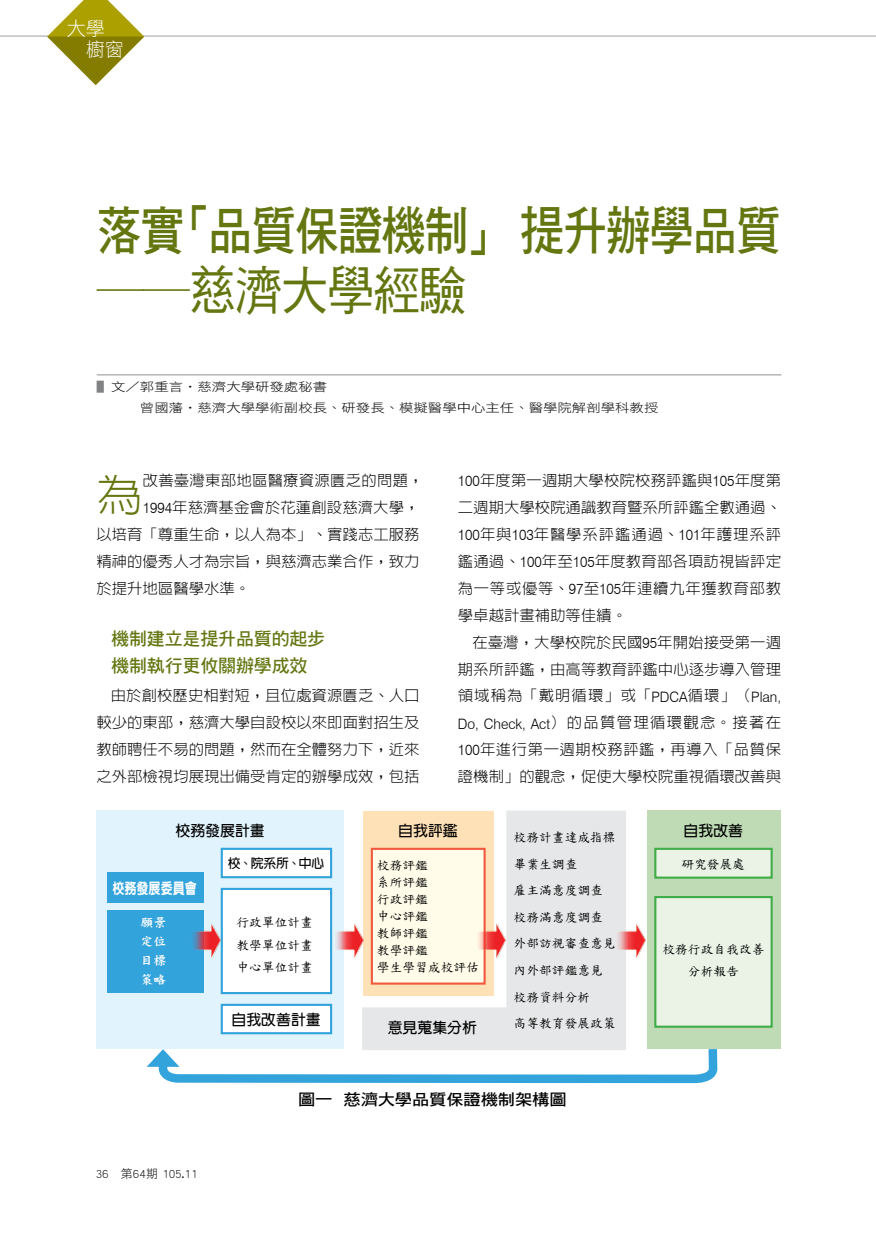
<style>
.page{position:relative;width:876px;height:1234px;background:#fff}
.page>*{position:absolute;margin:0;border:0;box-sizing:border-box;transform-origin:0 0}
.t1{font:52.5px "DF Hei Std W7";letter-spacing:-.03em;color:#637610;scale:.85 1}
.t2{font:52.5px "DF Hei Std W5";letter-spacing:-.025em;color:#637610;scale:.9 1}
.t3{font:300 44.85px "AR Hei B5 HK";color:#637610}
.t4{font:19.2px/21.3px "DF Li Hei Lt WIN BF";color:#fff}
.t5{font:18px/26.8px "DF Hei Std W7";letter-spacing:-.01em;color:#637610}
.t6{font:15.75px "DF Hei Std W7";letter-spacing:-.01em;color:#000;scale:1.1 1}
.t7{font:300 15px/26.8px "AR Hei B5 HK";color:#000;text-align:justify}
.t8{font:700 14.85px "CT Hei";color:#000}
.t9{font:14.85px "CT Hei X Bold";color:#fff;scale:.81 1}
.t10{font:12.75px/26.5px "DF Kai Shu SB Estd BF";color:#000}
.t11{font:12.75px/19.2px "DF Kai Shu Std W9";color:#fff;text-align:justify}
.t12{font:700 12.75px "CT Hei";color:#000}
.t13{font:12px/21px "DF Hei Std W3";color:#000;scale:1.2 1}
.t14{font:12px "DF Hei Std W3";color:#000}
.s1{color:#808284}
.s2{font-family:"Swiss 721 BT"}
.s3{font-family:"Swiss 721 BT";font-size:14.4px}
</style>
<div class="page">
<hr style="left:0;top:35px;width:876px;height:2px;background:#a7a9ac">
<svg style="left:47px;top:0;width:97px;height:85px"></svg>
<hr style="left:97px;top:374px;width:684px;height:1px;background:#b3b5b8">
<div style="left:96px;top:810px;width:248px;height:238px;background:#e1f4fd"></div>
<div style="left:221px;top:847px;width:111px;height:31px;background:#fff;border:2px solid #33a3dc"></div>
<div style="left:221px;top:887px;width:111px;height:106px;background:#fff;border:2px solid #33a3dc"></div>
<div style="left:221px;top:1003px;width:111px;height:31px;background:#fff;border:2px solid #33a3dc"></div>
<div style="left:107px;top:872px;width:97px;height:30px;background:#33a3dc"></div>
<div style="left:107px;top:910px;width:97px;height:82px;background:#33a3dc"></div>
<svg style="left:362px;top:810px;width:264px;height:230px;background:#ece7e0"></svg>
<div style="left:647px;top:810px;width:134px;height:238px;background:#bedbb5"></div>
<svg style="left:147px;top:1040px;width:575px;height:44px"></svg>
<div style="left:371px;top:847px;width:115px;height:137px;background:#fffde9;border:2px solid #f15a3f"></div>
<div style="left:654px;top:847px;width:119px;height:31px;background:#eaf3e6;border:2px solid #40ad49"></div>
<div style="left:654px;top:895px;width:119px;height:132px;background:#eaf3e6;border:2px solid #40ad49"></div>
<img style="left:193px;top:920px;width:30px;height:40px">
<img style="left:329px;top:920px;width:36px;height:40px">
<img style="left:478px;top:920px;width:30px;height:40px">
<img style="left:612px;top:920px;width:34px;height:40px">
<p class="t4" style="left:67px;top:17px;width:58px">大學　櫥窗</p>
<h1 class="t1" style="left:97px;top:202px;width:806px">落實「品質保證機制」 提升辦學品質</h1>
<h1 class="t2" style="left:97px;top:262px;width:412px">――慈濟大學經驗</h1>
<p class="t13" style="left:140px;top:376px;width:434px;text-indent:-43px"><span class="s1">▌</span>文／郭重言‧慈濟大學研發處秘書<br>曾國藩‧慈濟大學學術副校長、研發長、模擬醫學中心主任、醫學院解剖學科教授</p>
<h2 class="t3" style="left:96px;top:473px;width:48px">為</h2>
<p class="t7" style="left:143px;top:467px;width:282px">改善臺灣東部地區醫療資源匱乏的問題，</p>
<p class="t7" style="left:143px;top:494px;width:278px"><span class="s2">1994</span>年慈濟基金會於花蓮創設慈濟大學，</p>
<p class="t7" style="left:96px;top:520px;width:325px">以培育「尊重生命，以人為本」、實踐志工服務</p>
<p class="t7" style="left:96px;top:547px;width:325px">精神的優秀人才為宗旨，與慈濟志業合作，致力</p>
<p class="t7" style="left:96px;top:574px;width:155px">於提升地區醫學水準。</p>
<p class="t5" style="left:111px;top:625px;width:216px">機制建立是提升品質的起步機制執行更攸關辦學成效</p>
<p class="t7" style="left:96px;top:682px;width:325px;text-indent:14px">由於創校歷史相對短，且位處資源匱乏、人口較少的東部，慈濟大學自設校以來即面對招生及教師聘任不易的問題，然而在全體努力下，近來之外部檢視均展現出備受肯定的辦學成效，包括</p>
<p class="t7" style="left:458px;top:467px;width:325px"><span class="s2">100</span>年度第一週期大學校院校務評鑑與<span class="s2">105</span>年度第二週期大學校院通識教育暨系所評鑑全數通過、<span class="s2">100</span>年與<span class="s2">103</span>年醫學系評鑑通過、<span class="s2">101</span>年護理系評鑑通過、<span class="s2">100</span>年至<span class="s2">105</span>年度教育部各項訪視皆評定為一等或優等、<span class="s2">97</span>至<span class="s2">105</span>年連續九年獲教育部教學卓越計畫補助等佳績。</p>
<p class="t7" style="left:458px;top:628px;width:325px;text-indent:14px">在臺灣，大學校院於民國<span class="s2">95</span>年開始接受第一週期系所評鑑，由高等教育評鑑中心逐步導入管理領域稱為「戴明循環」或「<span class="s3">PDCA</span>循環」（<span class="s3">Plan, Do, Check, Act</span>）的品質管理循環觀念。接著在<span class="s2">100</span>年進行第一週期校務評鑑，再導入「品質保證機制」的觀念，促使大學校院重視循環改善與</p>
<p class="t8" style="left:398px;top:822px;width:61px">自我評鑑</p>
<p class="t8" style="left:683px;top:822px;width:61px">自我改善</p>
<p class="t8" style="left:175px;top:822px;width:91px">校務發展計畫</p>
<p class="t10" style="left:514px;top:823px;width:104px">校務計畫達成指標畢業生調查<br>雇主滿意度調查校務滿意度調查外部訪視審查意見內外部評鑑意見校務資料分析<br>高等教育發展政策</p>
<p class="t12" style="left:228px;top:855px;width:98px">校、院系所、中心</p>
<p class="t10" style="left:681px;top:850px;width:65px">研究發展處</p>
<p class="t10" style="left:377px;top:856px;width:104px;line-height:17px">校務評鑑<br>系所評鑑<br>行政評鑑<br>中心評鑑<br>教師評鑑<br>教學評鑑<br>學生學習成校評估</p>
<p class="t9" style="left:112px;top:880px;width:106px">校務發展委員會</p>
<p class="t11" style="left:141px;top:912px;width:27px">願景定位目標策略</p>
<p class="t10" style="left:236px;top:911px;width:78px;line-height:22.4px;text-align:justify">行政單位計畫教學單位計畫中心單位計畫</p>
<p class="t8" style="left:232px;top:1011px;width:91px">自我改善計畫</p>
<p class="t10" style="left:662px;top:937px;width:104px;line-height:22.4px;text-align:center">校務行政自我改善分析報告</p>
<p class="t8" style="left:388px;top:1019px;width:91px">意見蒐集分析</p>
<p class="t14" style="left:96px;top:1167px;width:103px">36 第64期 105.11</p>
<p class="t6" style="left:298px;top:1090px;width:246px">圖一 慈濟大學品質保證機制架構圖</p>
</div>
